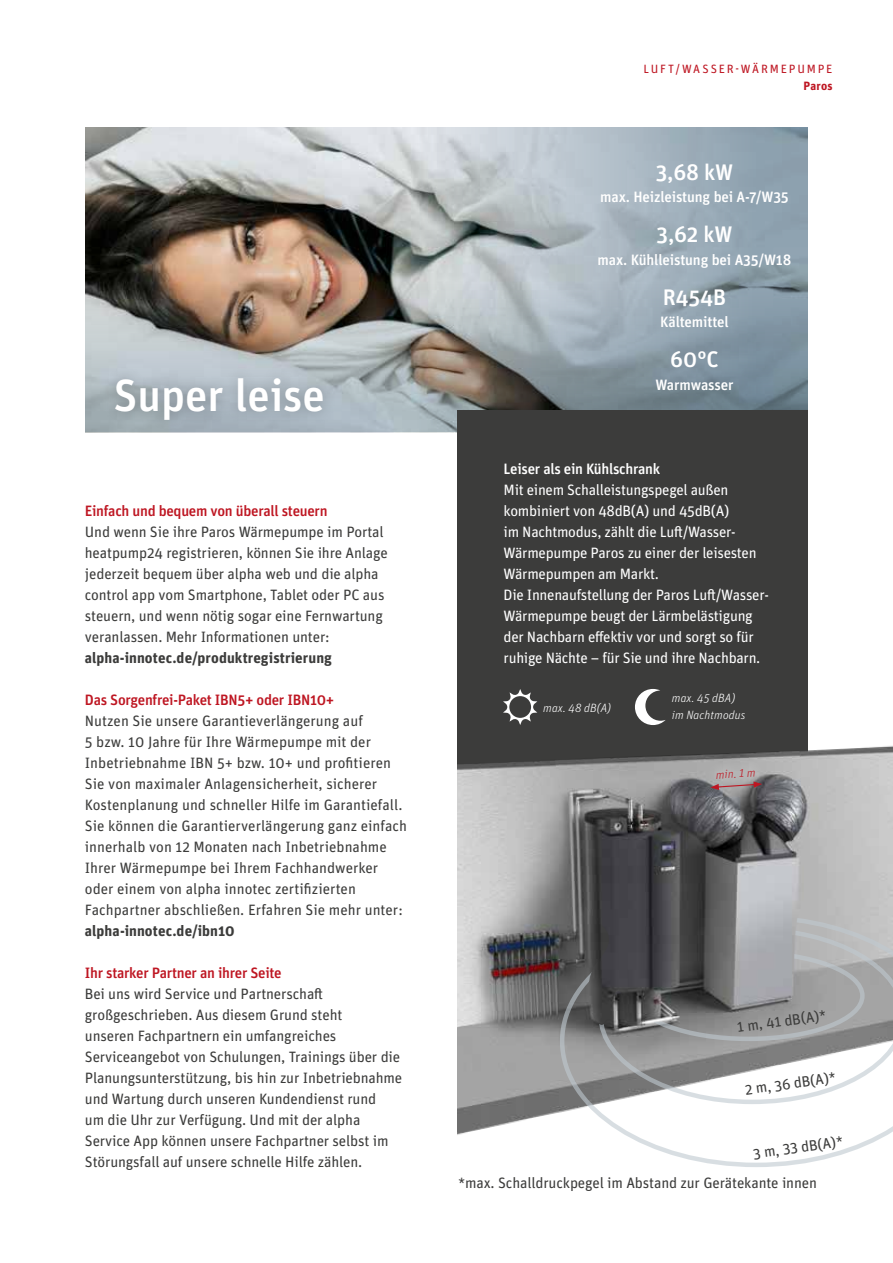
<style>
.page{position:relative;width:893px;height:1263px;background:#fff}
.page>*{position:absolute;margin:0;border:0;box-sizing:border-box;transform-origin:0 0}
.t1{font:500 45px "Unit Pro";color:#fff}
.t2{font:500 22.5px "Unit Pro";letter-spacing:-.01em;color:#fff}
.t3{font:15px/21px "Unit Pro";letter-spacing:-.01em;color:#3c3c3b}
.t4{font:15px/21px "Unit Pro";letter-spacing:-.02em;color:#fff}
.t5{font:500 15px "Unit Pro";letter-spacing:-.01em;color:#fff}
.t6{font:500 15px "Unit Pro";letter-spacing:-.02em;color:#be1622}
.t7{font:700 15px "Unit Pro";letter-spacing:.005em;color:#3c3c3b}
.t8{font:italic 300 12px/16.5px "Unit Pro";letter-spacing:.01em;color:#fff}
.t9{font:12px "Unit Pro";letter-spacing:.15em;color:#be1622}
.t10{font:italic 300 12px "Unit Pro";color:#be1622}
.t11{font:700 12px "Unit Pro";letter-spacing:.015em;color:#be1622}
</style>
<div class="page">
<img style="left:85px;top:128px;width:313px;height:148px">
<svg style="left:398px;top:128px;width:410px;height:148px;background:#a8b4bc"></svg>
<svg style="left:85px;top:276px;width:723px;height:156px;background:#939798"></svg>
<div style="left:103px;top:365px;width:233px;height:68px;background:#000;opacity:.3"></div>
<div style="left:457px;top:410px;width:351px;height:378px;background:#3c3c3b"></div>
<img style="left:457px;top:745px;width:436px;height:390px">
<svg style="left:635px;top:689px;width:31px;height:36px"></svg>
<svg style="left:503px;top:689px;width:34px;height:36px"></svg>
<svg style="left:560px;top:915px;width:333px;height:252px"></svg>
<img style="left:552px;top:747px;width:253px;height:279px">
<svg style="left:704px;top:758px;width:62px;height:32px;background:#a59d9e"></svg>
<h1 class="t1" style="left:113px;top:363px;width:213px">Super leise</h1>
<p class="t6" style="left:85px;top:500px;width:244px">Einfach und bequem von überall steuern</p>
<p class="t3" style="left:85px;top:521px;width:305px">Und wenn Sie ihre Paros Wärmepumpe im Portal heatpump24 registrieren, können Sie ihre Anlage jederzeit bequem über alpha web und die alpha control app vom Smartphone, Tablet oder PC aus steuern, und wenn nötig sogar eine Fernwartung veranlassen. Mehr Informationen unter:</p>
<p class="t7" style="left:85px;top:647px;width:249px">alpha-innotec.de/produktregistrierung</p>
<p class="t6" style="left:85px;top:689px;width:251px">Das Sorgenfrei-Paket IBN5+ oder IBN10+</p>
<p class="t3" style="left:85px;top:710px;width:324px">Nutzen Sie unsere Garantieverlängerung auf<br>5 bzw. 10 Jahre für Ihre Wärmepumpe mit der Inbetriebnahme IBN 5+ bzw. 10+ und profitieren Sie von maximaler Anlagensicherheit, sicherer Kostenplanung und schneller Hilfe im Garantiefall.<br>Sie können die Garantierverlängerung ganz einfach innerhalb von 12 Monaten nach Inbetriebnahme Ihrer Wärmepumpe bei Ihrem Fachhandwerker oder einem von alpha innotec zertifizierten Fachpartner abschließen. Erfahren Sie mehr unter:</p>
<p class="t7" style="left:85px;top:920px;width:151px">alpha-innotec.de/ibn10</p>
<p class="t6" style="left:85px;top:962px;width:198px">Ihr starker Partner an ihrer Seite</p>
<p class="t3" style="left:85px;top:983px;width:319px">Bei uns wird Service und Partnerschaft großgeschrieben. Aus diesem Grund steht<br>unseren Fachpartnern ein umfangreiches Serviceangebot von Schulungen, Trainings über die Planungsunterstützung, bis hin zur Inbetriebnahme und Wartung durch unseren Kundendienst rund<br>um die Uhr zur Verfügung. Und mit der alpha Service App können unsere Fachpartner selbst im Störungsfall auf unsere schnelle Hilfe zählen.</p>
<p class="t9" style="left:643px;top:61px;width:191px">LUFT/WASSER-WÄRMEPUMPE</p>
<p class="t11" style="left:804px;top:77px;width:30px">Paros</p>
<h2 class="t2" style="left:656px;top:156px;width:79px">3,68 kW</h2>
<p class="t5" style="left:600px;top:187px;width:190px">max. Heizleistung bei A-7/W35</p>
<h2 class="t2" style="left:657px;top:219px;width:77px">3,62 kW</h2>
<p class="t5" style="left:598px;top:249px;width:195px">max. Kühlleistung bei A35/W18</p>
<h2 class="t2" style="left:663px;top:281px;width:65px">R454B</h2>
<p class="t5" style="left:660px;top:311px;width:70px">Kältemittel</p>
<h2 class="t2" style="left:670px;top:343px;width:50px">60°C</h2>
<p class="t5" style="left:655px;top:374px;width:80px">Warmwasser</p>
<p class="t5" style="left:504px;top:458px;width:158px">Leiser als ein Kühlschrank</p>
<p class="t4" style="left:504px;top:479px;width:267px">Mit einem Schalleistungspegel außen kombiniert von 48dB(A) und 45dB(A)<br>im Nachtmodus, zählt die Luft/Wasser-Wärmepumpe Paros zu einer der leisesten Wärmepumpen am Markt.<br>Die Innenaufstellung der Paros Luft/Wasser-Wärmepumpe beugt der Lärmbelästigung der Nachbarn effektiv vor und sorgt so für ruhige Nächte – für Sie und ihre Nachbarn.</p>
<p class="t8" style="left:672px;top:689px;width:75px">max. 45 dBA) im Nachtmodus</p>
<p class="t8" style="left:543px;top:699px;width:69px">max. 48 dB(A)</p>
<p class="t10" style="left:715px;top:767px;width:41px;rotate:-4deg">min. 1 m</p>
<p class="t3" style="left:736px;top:1016px;width:92px;rotate:-8deg">1 m, 41 dB(A)*</p>
<p class="t3" style="left:743px;top:1078px;width:93px;rotate:-8deg">2 m, 36 dB(A)*</p>
<p class="t3" style="left:751px;top:1142px;width:93px;rotate:-8deg">3 m, 33 dB(A)*</p>
<p class="t3" style="left:458px;top:1172px;width:360px">*max. Schalldruckpegel im Abstand zur Gerätekante innen</p>
</div>
